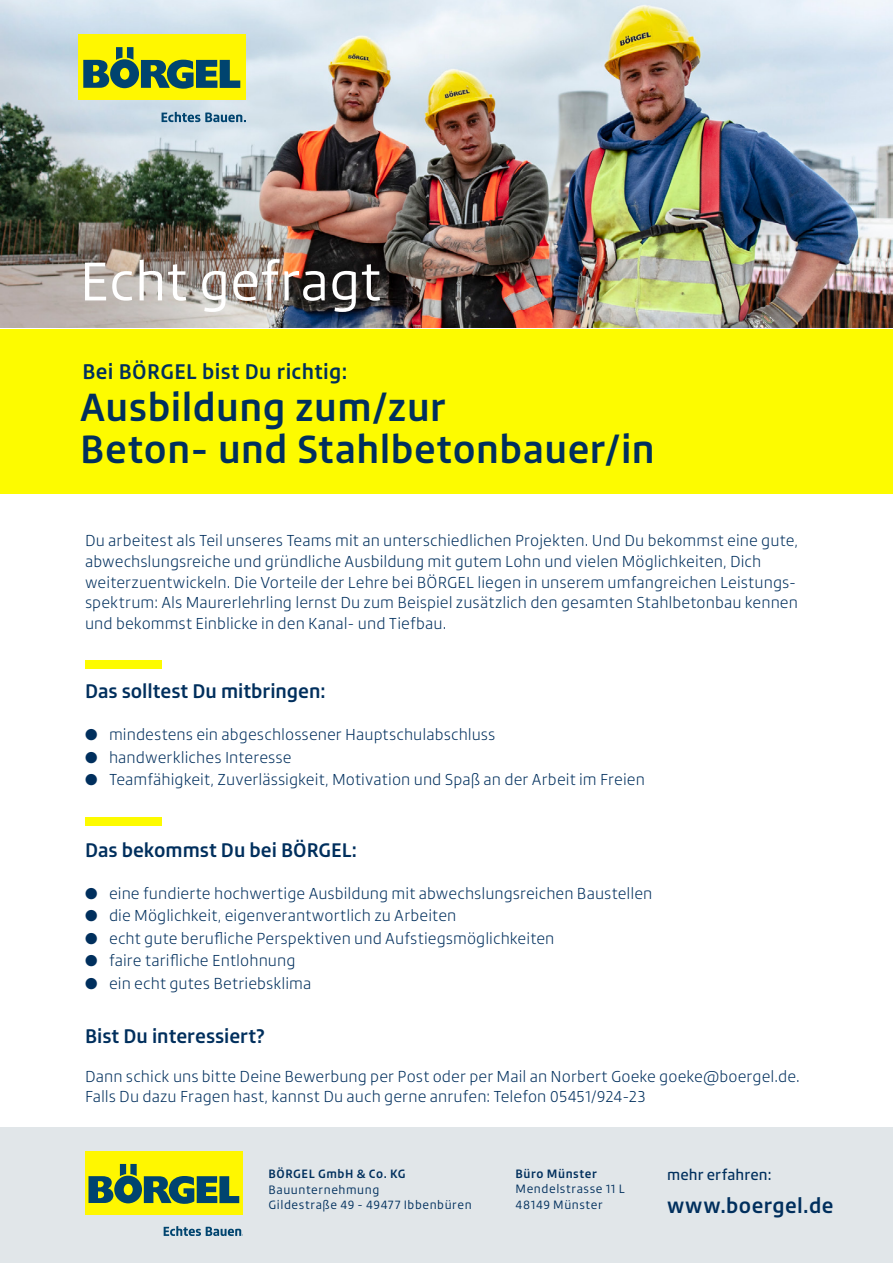
<style>
.page{position:relative;width:893px;height:1263px;background:#fff}
.page>*{position:absolute;margin:0;border:0;box-sizing:border-box;transform-origin:0 0}
.t1{font:54px "Engrez";color:#fff}
.t2{font:600 39px/42px "Engrez";letter-spacing:.01em;color:#002f5d}
.t3{font:600 21px "Engrez";letter-spacing:.02em;color:#002f5d}
.t4{font:600 19.5px "Engrez";color:#002f5d}
.t5{font:300 15.75px/21px "Engrez";letter-spacing:.005em;color:#002f5d}
.t6{font:500 15px "Engrez";letter-spacing:.005em;color:#002f5d}
.t7{font:12px/15.8px "Engrez";letter-spacing:.045em;color:#002f5d}
.t8{font:600 12px "Engrez";letter-spacing:.045em;color:#002f5d}
</style>
<div class="page">
<img style="left:0;top:0;width:893px;height:328px">
<div style="left:0;top:1127px;width:893px;height:136px;background:#e1e6e9"></div>
<div style="left:0;top:329px;width:893px;height:164px;background:#fdfb00"></div>
<div style="left:85px;top:661px;width:77px;height:8px;background:#fdfb00"></div>
<div style="left:85px;top:818px;width:77px;height:8px;background:#fdfb00"></div>
<div style="left:85px;top:1152px;width:157px;height:63px;background:#fff700"></div>
<svg style="left:88px;top:1164px;width:151px;height:40px"></svg>
<svg style="left:164px;top:1226px;width:78px;height:10px"></svg>
<div style="left:78px;top:34px;width:168px;height:66px;background:#fff700"></div>
<svg style="left:83px;top:47px;width:157px;height:42px"></svg>
<svg style="left:162px;top:112px;width:84px;height:10px"></svg>
<h1 class="t1" style="left:80px;top:249px;width:303px">Echt gefragt</h1>
<h3 class="t3" style="left:82px;top:359px;width:266px">Bei BÖRGEL bist Du richtig:</h3>
<h2 class="t2" style="left:80px;top:387px;width:576px">Ausbildung zum/zur<br>Beton- und Stahlbetonbauer/in</h2>
<p class="t5" style="left:85px;top:529px;width:714px">Du arbeitest als Teil unseres Teams mit an unterschiedlichen Projekten. Und Du bekommst eine gute, abwechslungsreiche und gründliche Ausbildung mit gutem Lohn und vielen Möglichkeiten, Dich weiterzuentwickeln. Die Vorteile der Lehre bei BÖRGEL liegen in unserem umfangreichen Leistungs&shy;spektrum: Als Maurerlehrling lernst Du zum Beispiel zusätzlich den gesamten Stahlbetonbau kennen und bekommst Einblicke in den Kanal- und Tiefbau.</p>
<p class="t4" style="left:85px;top:679px;width:242px">Das solltest Du mitbringen:</p>
<p class="t5" style="left:85px;top:724px;width:412px">● mindestens ein abgeschlossener Hauptschulabschluss</p>
<p class="t5" style="left:85px;top:746px;width:208px">● handwerkliches Interesse</p>
<p class="t5" style="left:85px;top:769px;width:561px">● Teamfähigkeit, Zuverlässigkeit, Motivation und Spaß an der Arbeit im Freien</p>
<p class="t4" style="left:85px;top:838px;width:273px">Das bekommst Du bei BÖRGEL:</p>
<p class="t5" style="left:85px;top:883px;width:569px">● eine fundierte hochwertige Ausbildung mit abwechslungsreichen Baustellen</p>
<p class="t5" style="left:85px;top:905px;width:373px">● die Möglichkeit, eigenverantwortlich zu Arbeiten</p>
<p class="t5" style="left:85px;top:928px;width:471px">● echt gute berufliche Perspektiven und Aufstiegsmöglichkeiten</p>
<p class="t5" style="left:85px;top:950px;width:212px">● faire tarifliche Entlohnung</p>
<p class="t5" style="left:85px;top:973px;width:228px">● ein echt gutes Betriebsklima</p>
<p class="t4" style="left:85px;top:1024px;width:181px">Bist Du interessiert?</p>
<p class="t5" style="left:85px;top:1067px;width:716px;line-height:19.5px">Dann schick uns bitte Deine Bewerbung per Post oder per Mail an Norbert Goeke goeke@boergel.de.<br>Falls Du dazu Fragen hast, kannst Du auch gerne anrufen: Telefon 05451/924-23</p>
<p class="t8" style="left:268px;top:1166px;width:139px">BÖRGEL GmbH &amp; Co. KG</p>
<p class="t7" style="left:268px;top:1181px;width:205px">Bauunternehmung<br>Gildestraße 49 - 49477 Ibbenbüren</p>
<p class="t8" style="left:516px;top:1166px;width:83px">Büro Münster</p>
<p class="t7" style="left:516px;top:1181px;width:111px">Mendelstrasse 11 L<br>48149 Münster</p>
<p class="t6" style="left:667px;top:1165px;width:106px">mehr erfahren:</p>
<h3 class="t3" style="left:667px;top:1192px;width:168px">www.boergel.de</h3>
</div>
